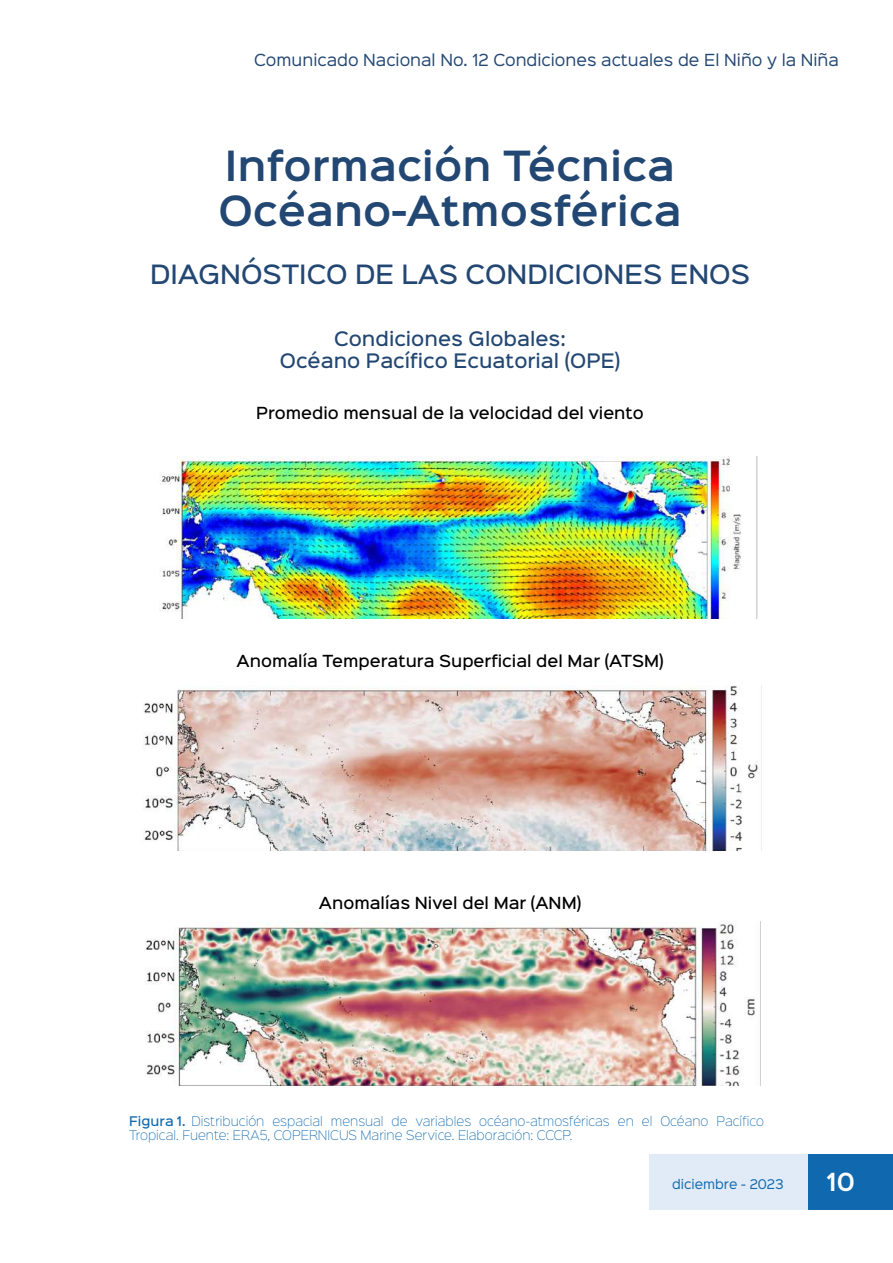
<style>
.page{position:relative;width:893px;height:1263px;background:#fff}
.page>*{position:absolute;margin:0;border:0;box-sizing:border-box;transform-origin:0 0}
.t1{font:600 37.5px/45px "Sinkin Sans 600";color:#234773}
.t2{font:500 24px "Sinkin Sans 500";color:#234773}
.t3{font:600 22.5px "Sinkin Sans 600";color:#fff}
.t4{font:500 18px/21.6px "Sinkin Sans 500";color:#234773;text-align:center}
.t5{font:500 15px "Sinkin Sans 500";color:#000}
.t6{font:15px "Sinkin Sans 400";color:#234773}
.t7{font:12px/13.5px "Sinkin Sans 200 X Light";color:#1069af}
.t8{font:12px "Sinkin Sans 400";color:#1069af}
.s1{font-family:"Sinkin Sans 500";font-weight:500}
</style>
<div class="page">
<div style="left:649px;top:1154px;width:160px;height:56px;background:#e0ebf7"></div>
<div style="left:809px;top:1154px;width:84px;height:56px;background:#1069af"></div>
<img style="left:159px;top:456px;width:599px;height:163px">
<img style="left:143px;top:685px;width:619px;height:165px">
<img style="left:146px;top:921px;width:615px;height:164px">
<p class="t6" style="left:254px;top:47px;width:586px">Comunicado Nacional No. 12 Condiciones actuales de El Niño y la Niña</p>
<h1 class="t1" style="left:218px;top:141px;width:465px">Información Técnica<br>Océano-Atmosférica</h1>
<h2 class="t2" style="left:150px;top:254px;width:601px">DIAGNÓSTICO DE LAS CONDICIONES ENOS</h2>
<h3 class="t4" style="left:280px;top:326px;width:342px">Condiciones Globales:<br>Océano Pacífico Ecuatorial (OPE)</h3>
<p class="t5" style="left:256px;top:400px;width:389px">Promedio mensual de la velocidad del viento</p>
<p class="t5" style="left:237px;top:648px;width:428px">Anomalía Temperatura Superficial del Mar (ATSM)</p>
<p class="t5" style="left:319px;top:890px;width:264px">Anomalías Nivel del Mar (ANM)</p>
<p class="t7" style="left:129px;top:1113px;width:636px"><span class="s1">Figura 1.</span> Distribución espacial mensual de variables océano-atmosféricas en el Océano Pacífico<br>Tropical. Fuente: ERA5, COPERNICUS Marine Service. Elaboración: CCCP.</p>
<p class="t8" style="left:672px;top:1174px;width:113px">diciembre - 2023</p>
<h3 class="t3" style="left:826px;top:1162px;width:30px">10</h3>
</div>
